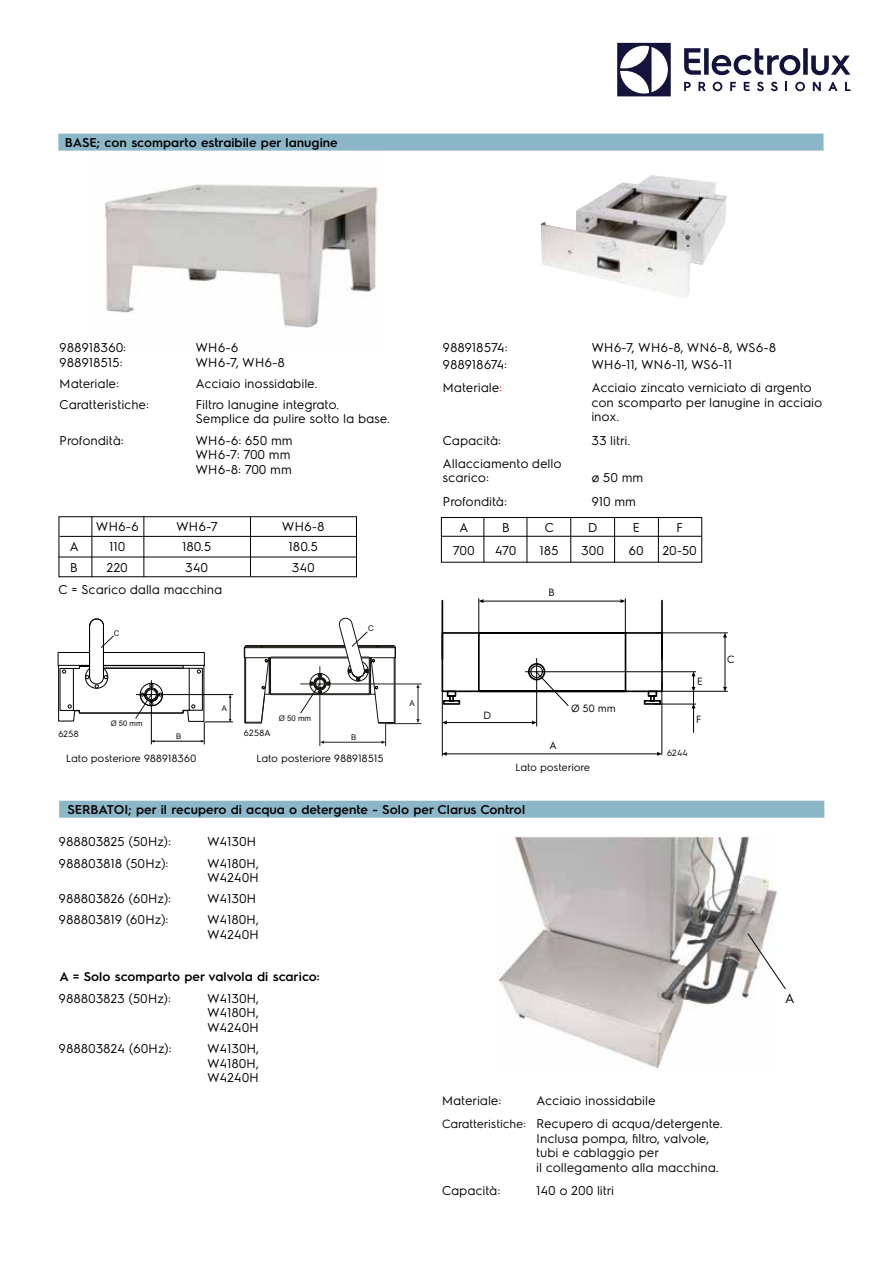
<style>
.page{position:relative;width:893px;height:1263px;background:#fff}
.page>*{position:absolute;margin:0;border:0;box-sizing:border-box;transform-origin:0 0}
.t1{font:13.5px "Electrolux Sans";color:#000}
.t2{font:12.75px/14.7px "Electrolux Sans";color:#000}
.t3{font:600 12.75px "Electrolux Sans";color:#000}
.t4{font:10.5px "Electrolux Sans";color:#000}
.t5{font:9px "Electrolux Sans";color:#000}
.t6{font:7.8px "Arial WGL";color:#12100b}
.t7{font:7.65px "Arial WGL";color:#13110c}
.s1{color:#f00}
.s2{font-size:12px}
</style>
<div class="page">
<svg style="left:617px;top:43px;width:54px;height:53px"></svg>
<svg style="left:684px;top:48px;width:166px;height:27px"></svg>
<svg style="left:845px;top:82px;width:5px;height:9px"></svg>
<svg style="left:795px;top:82px;width:10px;height:9px"></svg>
<svg style="left:785px;top:82px;width:2px;height:9px"></svg>
<svg style="left:771px;top:82px;width:7px;height:9px"></svg>
<svg style="left:757px;top:82px;width:7px;height:9px"></svg>
<svg style="left:744px;top:82px;width:6px;height:9px"></svg>
<svg style="left:730px;top:82px;width:6px;height:9px"></svg>
<svg style="left:713px;top:82px;width:9px;height:9px"></svg>
<svg style="left:698px;top:82px;width:8px;height:9px"></svg>
<svg style="left:684px;top:82px;width:7px;height:9px"></svg>
<svg style="left:828px;top:82px;width:9px;height:9px"></svg>
<svg style="left:813px;top:82px;width:8px;height:9px"></svg>
<div style="left:441px;top:517px;width:261px;height:46px;border:1px solid #000"></div>
<img style="left:541px;top:175px;width:186px;height:123px">
<hr style="left:657px;top:691px;width:70px;height:1px;background:#000">
<hr style="left:525px;top:671px;width:171px;height:1px;background:#000">
<hr style="left:656px;top:633px;width:71px;height:1px;background:#000">
<hr style="left:725px;top:637px;width:1px;height:50px;background:#000">
<svg style="left:723px;top:633px;width:4px;height:4px"></svg>
<svg style="left:723px;top:687px;width:4px;height:5px"></svg>
<hr style="left:662px;top:682px;width:1px;height:72px;background:#000">
<hr style="left:536px;top:658px;width:1px;height:68px;background:#000">
<hr style="left:446px;top:722px;width:86px;height:1px;background:#000">
<svg style="left:532px;top:721px;width:5px;height:3px"></svg>
<hr style="left:446px;top:753px;width:211px;height:1px;background:#000">
<svg style="left:443px;top:752px;width:4px;height:4px"></svg>
<svg style="left:657px;top:752px;width:5px;height:4px"></svg>
<hr style="left:442px;top:690px;width:1px;height:66px;background:#000">
<hr style="left:483px;top:601px;width:138px;height:1px;background:#000">
<svg style="left:479px;top:599px;width:4px;height:4px"></svg>
<svg style="left:621px;top:599px;width:4px;height:4px"></svg>
<hr style="left:478px;top:599px;width:1px;height:36px;background:#000">
<hr style="left:625px;top:599px;width:1px;height:35px;background:#000">
<hr style="left:654px;top:704px;width:42px;height:1px;background:#000">
<svg style="left:692px;top:671px;width:3px;height:61px"></svg>
<hr style="left:442px;top:601px;width:1px;height:58px;background:#000">
<hr style="left:661px;top:601px;width:2px;height:58px;background:#000">
<svg style="left:441px;top:631px;width:223px;height:76px"></svg>
<hr style="left:441px;top:536px;width:260px;height:1px;background:#000">
<hr style="left:570px;top:518px;width:1px;height:44px;background:#000">
<hr style="left:527px;top:517px;width:1px;height:46px;background:#000">
<hr style="left:483px;top:517px;width:1px;height:46px;background:#000">
<hr style="left:614px;top:518px;width:1px;height:44px;background:#000">
<hr style="left:658px;top:517px;width:1px;height:45px;background:#000">
<hr style="left:60px;top:536px;width:297px;height:1px;background:#000">
<hr style="left:92px;top:516px;width:1px;height:61px;background:#000">
<div style="left:59px;top:516px;width:298px;height:61px;border:1px solid #000"></div>
<div style="left:59px;top:801px;width:765px;height:17px;background:#8cb7c9;border:2px solid #8cb7c9"></div>
<img style="left:497px;top:836px;width:280px;height:231px">
<svg style="left:747px;top:932px;width:39px;height:58px"></svg>
<div style="left:58px;top:134px;width:765px;height:17px;background:#8cb7c9;border:2px solid #8cb7c9"></div>
<img style="left:104px;top:184px;width:274px;height:144px">
<hr style="left:250px;top:517px;width:1px;height:59px;background:#000">
<hr style="left:59px;top:557px;width:298px;height:1px;background:#000">
<hr style="left:143px;top:516px;width:1px;height:61px;background:#000">
<svg style="left:58px;top:619px;width:176px;height:126px"></svg>
<hr style="left:301px;top:683px;width:120px;height:1px;background:#2b2422">
<hr style="left:387px;top:723px;width:34px;height:1px;background:#2b2422">
<hr style="left:418px;top:688px;width:1px;height:33px;background:#2b2422">
<svg style="left:416px;top:684px;width:4px;height:4px"></svg>
<svg style="left:244px;top:618px;width:152px;height:128px"></svg>
<p class="t3" style="left:65px;top:133px;width:274px">BASE; con scomparto estraibile per lanugine</p>
<p class="t2" style="left:60px;top:339px;width:68px">988918360:</p>
<p class="t2" style="left:196px;top:339px;width:44px">WH6-6</p>
<p class="t2" style="left:60px;top:354px;width:65px">988918515:</p>
<p class="t2" style="left:196px;top:354px;width:91px">WH6-7, WH6-8</p>
<p class="t2" style="left:60px;top:375px;width:61px">Materiale:</p>
<p class="t2" style="left:196px;top:375px;width:123px">Acciaio inossidabile.</p>
<p class="t2" style="left:60px;top:396px;width:91px">Caratteristiche:</p>
<p class="t2" style="left:196px;top:396px;width:196px">Filtro lanugine integrato.<br>Semplice da pulire sotto la base.</p>
<p class="t2" style="left:60px;top:432px;width:66px">Profondità:</p>
<p class="t2" style="left:196px;top:432px;width:99px">WH6-6: 650 mm<br>WH6-7: 700 mm<br>WH6-8: 700 mm</p>
<p class="t2" style="left:96px;top:518px;width:44px">WH6-6</p>
<p class="t2" style="left:176px;top:518px;width:43px">WH6-7</p>
<p class="t2" style="left:282px;top:518px;width:44px">WH6-8</p>
<p class="t2" style="left:70px;top:539px;width:11px">A</p>
<p class="t2" style="left:109px;top:539px;width:18px">110</p>
<p class="t2" style="left:182px;top:539px;width:31px">180.5</p>
<p class="t2" style="left:289px;top:539px;width:31px">180.5</p>
<p class="t2" style="left:70px;top:559px;width:10px">B</p>
<p class="t2" style="left:107px;top:559px;width:23px">220</p>
<p class="t2" style="left:186px;top:559px;width:24px">340</p>
<p class="t2" style="left:292px;top:559px;width:24px">340</p>
<p class="t2" style="left:59px;top:582px;width:165px">C = Scarico dalla macchina</p>
<p class="t7" style="left:114px;top:628px;width:7px">C</p>
<p class="t6" style="left:368px;top:623px;width:7px">C</p>
<p class="t5" style="left:58px;top:727px;width:22px">6258</p>
<p class="t7" style="left:111px;top:718px;width:33px">Ø 50 mm</p>
<p class="t7" style="left:222px;top:703px;width:7px">A</p>
<p class="t7" style="left:176px;top:731px;width:7px">B</p>
<p class="t5" style="left:244px;top:727px;width:29px">6258A</p>
<p class="t6" style="left:279px;top:714px;width:34px">Ø 50 mm</p>
<p class="t6" style="left:351px;top:732px;width:7px">B</p>
<p class="t4" style="left:66px;top:751px;width:132px">Lato posteriore 988918360</p>
<p class="t4" style="left:256px;top:751px;width:129px">Lato posteriore 988918515</p>
<p class="t6" style="left:410px;top:698px;width:7px">A</p>
<p class="t2" style="left:443px;top:339px;width:66px">988918574:</p>
<p class="t2" style="left:592px;top:339px;width:186px">WH6-7, WH6-8, WN6-8, WS6-8</p>
<p class="t2" style="left:443px;top:356px;width:66px">988918674:</p>
<p class="t2" style="left:592px;top:356px;width:142px">WH6-11, WN6-11, WS6-11</p>
<p class="t2" style="left:443px;top:379px;width:61px">Materiale<span class="s1">:</span></p>
<p class="t2" style="left:592px;top:379px;width:232px">Acciaio zincato verniciato di argento con scomparto per lanugine in acciaio inox.</p>
<p class="t2" style="left:443px;top:432px;width:60px">Capacità:</p>
<p class="t2" style="left:592px;top:432px;width:40px">33 litri.</p>
<p class="t2" style="left:443px;top:455px;width:121px">Allacciamento dello scarico:</p>
<p class="t2" style="left:592px;top:470px;width:53px">ø 50 mm</p>
<p class="t2" style="left:443px;top:493px;width:66px">Profondità:</p>
<p class="t2" style="left:592px;top:493px;width:46px">910 mm</p>
<p class="t2" style="left:460px;top:519px;width:11px">A</p>
<p class="t2" style="left:502px;top:519px;width:10px">B</p>
<p class="t2" style="left:545px;top:519px;width:11px">C</p>
<p class="t2" style="left:588px;top:519px;width:11px">D</p>
<p class="t2" style="left:633px;top:519px;width:9px">E</p>
<p class="t2" style="left:677px;top:519px;width:8px">F</p>
<p class="t2" style="left:453px;top:542px;width:24px">700</p>
<p class="t2" style="left:495px;top:542px;width:23px">470</p>
<p class="t2" style="left:540px;top:542px;width:21px">185</p>
<p class="t2" style="left:582px;top:542px;width:24px">300</p>
<p class="t2" style="left:629px;top:542px;width:17px">60</p>
<p class="t2" style="left:663px;top:542px;width:36px">20-50</p>
<p class="t4" style="left:549px;top:585px;width:8px">B</p>
<p class="t4" style="left:697px;top:674px;width:8px">E</p>
<p class="t4" style="left:571px;top:700px;width:46px">Ø 50 mm</p>
<p class="t4" style="left:483px;top:708px;width:10px">D</p>
<p class="t4" style="left:696px;top:712px;width:7px">F</p>
<p class="t4" style="left:549px;top:737px;width:9px">A</p>
<p class="t5" style="left:667px;top:746px;width:23px">6244</p>
<p class="t4" style="left:515px;top:760px;width:76px">Lato posteriore</p>
<p class="t4" style="left:727px;top:652px;width:9px">C</p>
<p class="t3" style="left:67px;top:801px;width:459px">SERBATOI; per il recupero di acqua o detergente - Solo per Clarus Control</p>
<p class="t2" style="left:59px;top:834px;width:114px">988803825 (50Hz):</p>
<p class="t2" style="left:208px;top:834px;width:50px">W4130H</p>
<p class="t2" style="left:59px;top:855px;width:111px">988803818 (50Hz):</p>
<p class="t2" style="left:208px;top:855px;width:53px">W4180H,<br>W4240H</p>
<p class="t2" style="left:59px;top:891px;width:114px">988803826 (60Hz):</p>
<p class="t2" style="left:208px;top:891px;width:50px">W4130H</p>
<p class="t2" style="left:59px;top:912px;width:111px">988803819 (60Hz):</p>
<p class="t2" style="left:208px;top:912px;width:53px">W4180H,<br>W4240H</p>
<p class="t3" style="left:60px;top:968px;width:262px">A = Solo scomparto per valvola di scarico:</p>
<p class="t2" style="left:59px;top:990px;width:114px">988803823 (50Hz):</p>
<p class="t2" style="left:208px;top:990px;width:53px;text-align:justify">W4130H, W4180H, W4240H</p>
<p class="t2" style="left:59px;top:1040px;width:115px">988803824 (60Hz):</p>
<p class="t2" style="left:208px;top:1040px;width:53px;text-align:justify">W4130H, W4180H, W4240H</p>
<p class="t2" style="left:442px;top:1088px;width:282px;line-height:23.2px;text-indent:94px">Acciaio inossidabile<br><span class="s2">Caratteristiche:</span> Recupero di acqua/detergente.</p>
<p class="t2" style="left:537px;top:1130px;width:184px">Inclusa pompa, filtro, valvole, tubi e cablaggio per<br>il collegamento alla macchina.</p>
<p class="t2" style="left:442px;top:1182px;width:60px">Capacità:</p>
<p class="t2" style="left:537px;top:1182px;width:79px">140 o 200 litri</p>
<p class="t2" style="left:442px;top:1092px;width:61px">Materiale:</p>
<p class="t1" style="left:785px;top:989px;width:11px">A</p>
</div>
